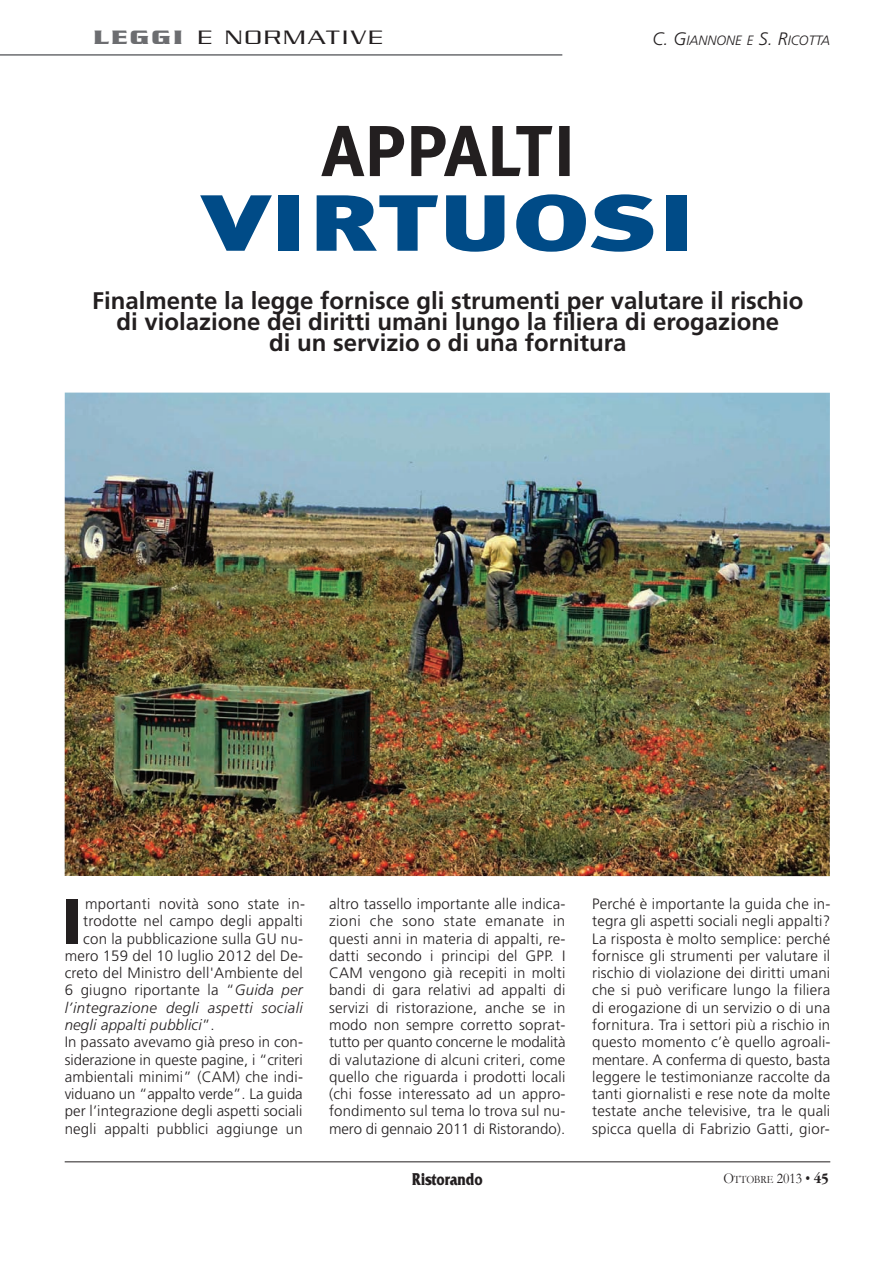
<style>
.page{position:relative;width:894px;height:1262px;background:#fff}
.page>*{position:absolute;margin:0;border:0;box-sizing:border-box;transform-origin:0 0}
.t1{font:900 79.5px "Meta Plus";color:#004b87;scale:1.4 1}
.t2{font:700 72px "Meta Plus";color:#231f20}
.t3{font:900 64.35px "Frutiger";color:#231f20}
.t4{font:700 24px/21px "Frutiger";color:#231f20;text-align:center}
.t5{font:300 21px "Serpentine";letter-spacing:.1em;color:#231f20;scale:1.2 1}
.t6{font:700 18px "Friz Quadrata";color:#231f20;scale:.8 1}
.t7{font:300 15px/17.2px "Frutiger";letter-spacing:.015em;color:#231f20;text-align:justify}
.t8{font:300 15px "Frutiger";letter-spacing:-.005em;color:#231f20}
.t9{font:italic 300 15px "Frutiger";letter-spacing:.03em;color:#231f20}
.t10{font:15px "Garamond";color:#231f20;scale:.9 1}
.t11{font:italic 300 13.5px "Frutiger";color:#231f20}
.s1{font-weight:700;color:#6c6d70}
.s2{font-size:18px}
.s3{font-style:italic}
.s4{font-style:normal}
.s5{font-size:11.25px}
.s6{font-weight:700}
</style>
<div class="page">
<hr style="left:0;top:54px;width:562px;height:2px;background:#6c6d70">
<img style="left:65px;top:393px;width:765px;height:483px">
<hr style="left:65px;top:1162px;width:765px;height:1px;background:#231f20">
<p class="t5" style="left:93px;top:30px;width:242px"><span class="s1">LEGGI</span> E NORMATIVE</p>
<p class="t11" style="left:652px;top:35px;width:179px"><span class="s2">C. G</span>IANNONE E <span class="s2">S. R</span>ICOTTA</p>
<p class="t2" style="left:322px;top:109px;width:255px">APPALTI</p>
<p class="t1" style="left:203px;top:177px;width:353px">VIRTUOSI</p>
<p class="t4" style="left:92px;top:292px;width:713px">Finalmente la legge fornisce gli strumenti per valutare il rischio di violazione dei diritti umani lungo la filiera di erogazione<br>di un servizio o di una fornitura</p>
<p class="t3" style="left:61px;top:895px;width:23px">I</p>
<p class="t7" style="left:85px;top:897px;width:221px">mportanti novità sono state in-</p>
<p class="t7" style="left:83px;top:914px;width:221px">trodotte nel campo degli appalti</p>
<p class="t7" style="left:83px;top:931px;width:221px">con la pubblicazione sulla GU nu-</p>
<p class="t7" style="left:65px;top:948px;width:240px">mero 159 del 10 luglio 2012 del De-</p>
<p class="t7" style="left:65px;top:966px;width:240px">creto del Ministro dell'Ambiente del</p>
<p class="t7" style="left:65px;top:983px;width:240px">6 giugno riportante la “<span class="s3">Guida per</span></p>
<p class="t9" style="left:65px;top:1001px;width:240px">l’integrazione degli aspetti sociali</p>
<p class="t9" style="left:65px;top:1019px;width:152px">negli appalti pubblici<span class="s4">”.</span></p>
<p class="t7" style="left:65px;top:1035px;width:240px">In passato avevamo già preso in con-</p>
<p class="t8" style="left:65px;top:1053px;width:240px">siderazione in queste pagine, i “criteri</p>
<p class="t7" style="left:65px;top:1069px;width:240px">ambientali minimi” (CAM) che indi-</p>
<p class="t8" style="left:65px;top:1088px;width:240px">viduano un “appalto verde”. La guida</p>
<p class="t7" style="left:65px;top:1104px;width:239px">per l’integrazione degli aspetti sociali</p>
<p class="t7" style="left:65px;top:1121px;width:240px">negli appalti pubblici aggiunge un</p>
<p class="t7" style="left:329px;top:897px;width:238px">altro tassello importante alle indica&shy;zioni che sono state emanate in questi anni in materia di appalti, re&shy;datti secondo i principi del GPP. I CAM vengono già recepiti in molti bandi di gara relativi ad appalti di servizi di ristorazione, anche se in modo non sempre corretto soprat&shy;tutto per quanto concerne le modalità di valutazione di alcuni criteri, come quello che riguarda i prodotti locali (chi fosse interessato ad un appro&shy;fondimento sul tema lo trova sul nu&shy;mero di gennaio 2011 di Ristorando).</p>
<p class="t7" style="left:592px;top:897px;width:240px">Perché è importante la guida che in&shy;tegra gli aspetti sociali negli appalti?<br>La risposta è molto semplice: perché fornisce gli strumenti per valutare il rischio di violazione dei diritti umani che si può verificare lungo la filiera di erogazione di un servizio o di una fornitura. Tra i settori più a rischio in questo momento c’è quello agroali&shy;mentare. A conferma di questo, basta leggere le testimonianze raccolte da tanti giornalisti e rese note da molte testate anche televisive, tra le quali spicca quella di Fabrizio Gatti, gior-</p>
<p class="t6" style="left:412px;top:1168px;width:90px">Ristorando</p>
<p class="t10" style="left:723px;top:1170px;width:119px">O<span class="s5">ttObre</span> 2013 • <span class="s6">45</span></p>
</div>
